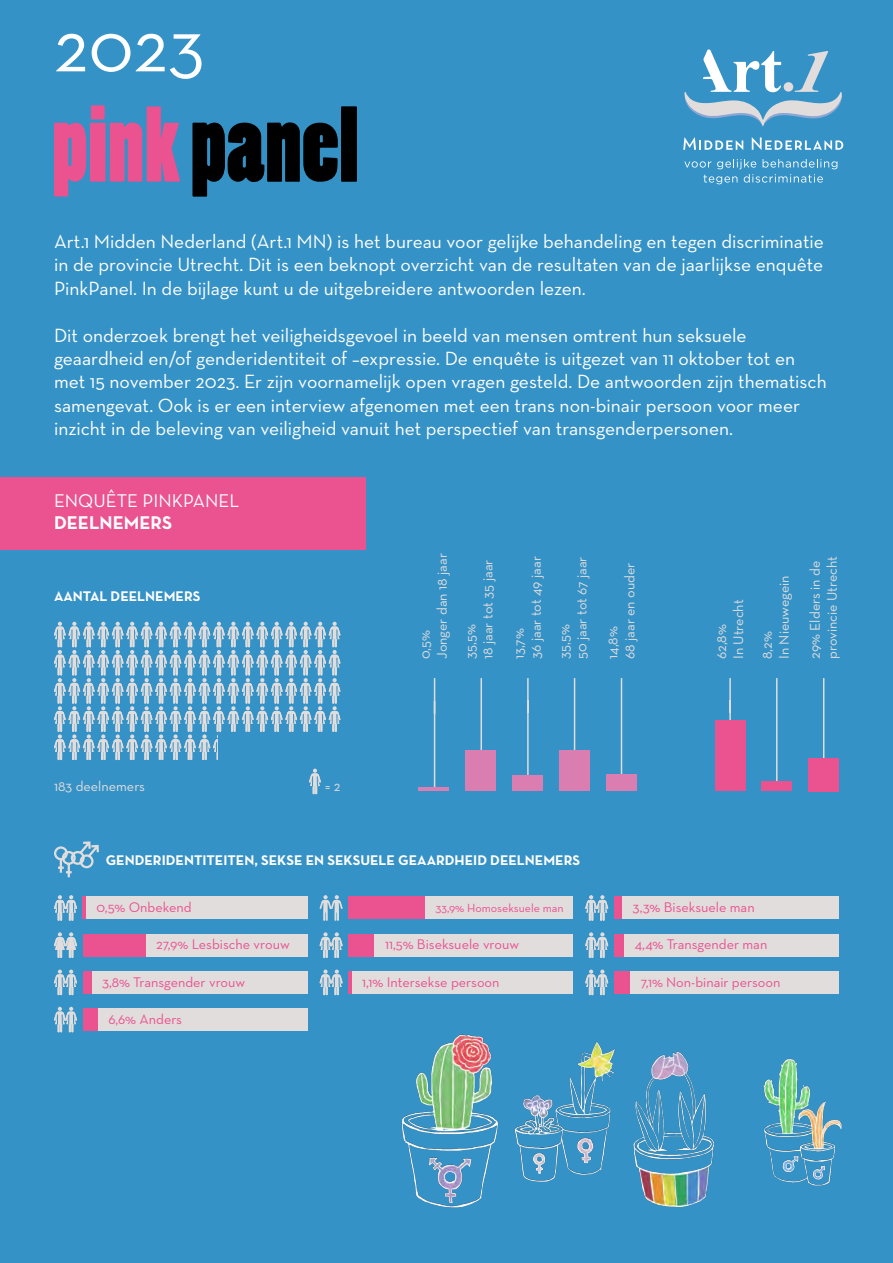
<style>
.page{position:relative;width:893px;height:1263px;background:#3592c6}
.page>*{position:absolute;margin:0;border:0;box-sizing:border-box;transform-origin:0 0}
.t1{font:73.5px "Neutraface Text";color:#fff}
.t2{font:19.5px/23.4px "Neutraface Text";color:#fff;text-align:justify}
.t3{font:18.75px "Neutraface Text";color:#fff}
.t4{font:700 18.75px "Neutraface Text";color:#fff}
.t5{font:14.25px/17.1px "Neutraface Text";color:#e1dddc}
.t6{font:14.25px "Neutraface Text";color:#ea5290}
.t7{font:700 14.25px "Neutraface Text";color:#fff}
.t8{font:12px "Neutraface Text";color:#ea5290}
</style>
<div class="page">
<img style="left:514px;top:1041px;width:101px;height:141px">
<img style="left:763px;top:1058px;width:79px;height:128px">
<img style="left:607px;top:1050px;width:108px;height:158px">
<img style="left:402px;top:1034px;width:97px;height:174px">
<svg style="left:684px;top:49px;width:158px;height:77px"></svg>
<svg style="left:683px;top:137px;width:60px;height:13px"></svg>
<svg style="left:752px;top:137px;width:91px;height:13px"></svg>
<svg style="left:684px;top:159px;width:153px;height:25px"></svg>
<svg style="left:192px;top:106px;width:165px;height:91px"></svg>
<svg style="left:54px;top:105px;width:126px;height:91px"></svg>
<div style="left:0;top:477px;width:366px;height:72px;background:#ea5290"></div>
<svg style="left:309px;top:769px;width:12px;height:26px"></svg>
<hr style="left:776px;top:678px;width:1px;height:108px;background:#e1dddc">
<hr style="left:729px;top:678px;width:2px;height:108px;background:#e1dddc">
<hr style="left:823px;top:678px;width:1px;height:108px;background:#e1dddc">
<svg style="left:54px;top:841px;width:45px;height:37px"></svg>
<svg style="left:54px;top:622px;width:287px;height:138px"></svg>
<hr style="left:574px;top:678px;width:1px;height:108px;background:#e1dddc">
<hr style="left:527px;top:678px;width:2px;height:108px;background:#e1dddc">
<hr style="left:621px;top:678px;width:1px;height:108px;background:#e1dddc">
<hr style="left:480px;top:678px;width:2px;height:111px;background:#e1dddc">
<hr style="left:434px;top:678px;width:1px;height:111px;background:#e1dddc">
<svg style="left:319px;top:895px;width:24px;height:26px"></svg>
<svg style="left:54px;top:932px;width:23px;height:26px"></svg>
<svg style="left:54px;top:969px;width:23px;height:26px"></svg>
<svg style="left:54px;top:1007px;width:23px;height:26px"></svg>
<div style="left:83px;top:897px;width:225px;height:22px;background:#e1dddc"></div>
<div style="left:83px;top:934px;width:225px;height:22px;background:#e1dddc"></div>
<div style="left:83px;top:971px;width:225px;height:23px;background:#e1dddc"></div>
<div style="left:83px;top:1008px;width:225px;height:23px;background:#e1dddc"></div>
<hr style="left:83px;top:897px;width:3px;height:22px;background:#ea5290">
<svg style="left:585px;top:969px;width:24px;height:26px"></svg>
<div style="left:614px;top:897px;width:225px;height:22px;background:#e1dddc"></div>
<div style="left:614px;top:934px;width:225px;height:22px;background:#e1dddc"></div>
<div style="left:614px;top:971px;width:225px;height:23px;background:#e1dddc"></div>
<div style="left:614px;top:897px;width:8px;height:22px;background:#ea5290"></div>
<svg style="left:319px;top:969px;width:24px;height:26px"></svg>
<div style="left:349px;top:897px;width:224px;height:22px;background:#e1dddc"></div>
<div style="left:349px;top:934px;width:224px;height:22px;background:#e1dddc"></div>
<div style="left:349px;top:971px;width:224px;height:23px;background:#e1dddc"></div>
<div style="left:349px;top:897px;width:76px;height:22px;background:#ea5290"></div>
<svg style="left:319px;top:932px;width:24px;height:26px"></svg>
<svg style="left:585px;top:932px;width:24px;height:26px"></svg>
<svg style="left:585px;top:895px;width:24px;height:26px"></svg>
<div style="left:83px;top:934px;width:63px;height:22px;background:#ea5290"></div>
<div style="left:83px;top:971px;width:8px;height:23px;background:#ea5290"></div>
<div style="left:83px;top:1008px;width:15px;height:23px;background:#ea5290"></div>
<div style="left:349px;top:934px;width:25px;height:22px;background:#ea5290"></div>
<hr style="left:349px;top:971px;width:3px;height:23px;background:#ea5290">
<div style="left:614px;top:934px;width:10px;height:22px;background:#ea5290"></div>
<div style="left:614px;top:971px;width:16px;height:23px;background:#ea5290"></div>
<svg style="left:54px;top:895px;width:23px;height:26px"></svg>
<div style="left:715px;top:720px;width:30px;height:71px;background:#ea5290"></div>
<div style="left:762px;top:782px;width:30px;height:9px;background:#ea5290"></div>
<div style="left:808px;top:758px;width:31px;height:33px;background:#ea5290"></div>
<div style="left:513px;top:775px;width:30px;height:16px;background:#da7eb2"></div>
<div style="left:559px;top:751px;width:31px;height:40px;background:#da7eb2"></div>
<div style="left:606px;top:774px;width:31px;height:17px;background:#da7eb2"></div>
<hr style="left:418px;top:788px;width:31px;height:3px;background:#da7eb2">
<div style="left:465px;top:751px;width:31px;height:40px;background:#da7eb2"></div>
<h1 class="t1" style="left:54px;top:0;width:152px">2023</h1>
<p class="t2" style="left:54px;top:229px;width:771px">Art.1 Midden Nederland (Art.1 MN) is het bureau voor gelijke behandeling en tegen discriminatie in de provincie Utrecht. Dit is een beknopt overzicht van de resultaten van de jaarlijkse enquête PinkPanel. In de bijlage kunt u de uitgebreidere antwoorden lezen.</p>
<p class="t2" style="left:54px;top:323px;width:774px;text-align:left">Dit onderzoek brengt het veiligheidsgevoel in beeld van mensen omtrent hun seksuele geaardheid en/of genderidentiteit of –expressie. De enquête is uitgezet van 11 oktober tot en met 15 november 2023. Er zijn voornamelijk open vragen gesteld. De antwoorden zijn thematisch samengevat. Ook is er een interview afgenomen met een trans non-binair persoon voor meer inzicht in de beleving van veiligheid vanuit het perspectief van transgenderpersonen.</p>
<p class="t3" style="left:54px;top:489px;width:187px">ENQUÊTE PINKPANEL</p>
<p class="t4" style="left:54px;top:511px;width:120px">DEELNEMERS</p>
<p class="t7" style="left:54px;top:587px;width:148px">AANTAL DEELNEMERS</p>
<p class="t5" style="left:416px;top:659px;width:107px;rotate:-90deg">0,5%<br>Jonger dan 18 jaar</p>
<p class="t5" style="left:462px;top:659px;width:101px;rotate:-90deg">35,5%<br>18 jaar tot 35 jaar</p>
<p class="t5" style="left:510px;top:659px;width:104px;rotate:-90deg">13,7%<br>36 jaar tot 49 jaar</p>
<p class="t5" style="left:556px;top:659px;width:104px;rotate:-90deg">35,5%<br>50 jaar tot 67 jaar</p>
<p class="t5" style="left:604px;top:659px;width:98px;rotate:-90deg">14,8%<br>68 jaar en ouder</p>
<p class="t5" style="left:712px;top:659px;width:61px;rotate:-90deg">62,8%<br>In Utrecht</p>
<p class="t5" style="left:758px;top:659px;width:85px;rotate:-90deg">8,2%<br>In Nieuwegein</p>
<p class="t5" style="left:806px;top:659px;width:104px;rotate:-90deg">29% Elders in de provincie Utrecht</p>
<p class="t5" style="left:54px;top:777px;width:93px">183 deelnemers</p>
<p class="t5" style="left:325px;top:777px;width:17px">= 2</p>
<p class="t7" style="left:106px;top:851px;width:476px">GENDERIDENTITEITEN, SEKSE EN SEKSUELE GEAARDHEID DEELNEMERS</p>
<p class="t6" style="left:97px;top:898px;width:97px">0,5% Onbekend</p>
<p class="t8" style="left:435px;top:900px;width:130px">33,9% Homoseksuele man</p>
<p class="t6" style="left:633px;top:898px;width:124px">3,3% Biseksuele man</p>
<p class="t6" style="left:156px;top:936px;width:135px">27,9% Lesbische vrouw</p>
<p class="t6" style="left:102px;top:973px;width:145px">3,8% Transgender vrouw</p>
<p class="t6" style="left:108px;top:1010px;width:75px">6,6% Anders</p>
<p class="t6" style="left:385px;top:936px;width:136px">11,5% Biseksuele vrouw</p>
<p class="t6" style="left:362px;top:973px;width:139px">1,1% Intersekse persoon</p>
<p class="t6" style="left:635px;top:936px;width:134px">4,4% Transgender man</p>
<p class="t6" style="left:641px;top:973px;width:141px">7,1% Non-binair persoon</p>
</div>
